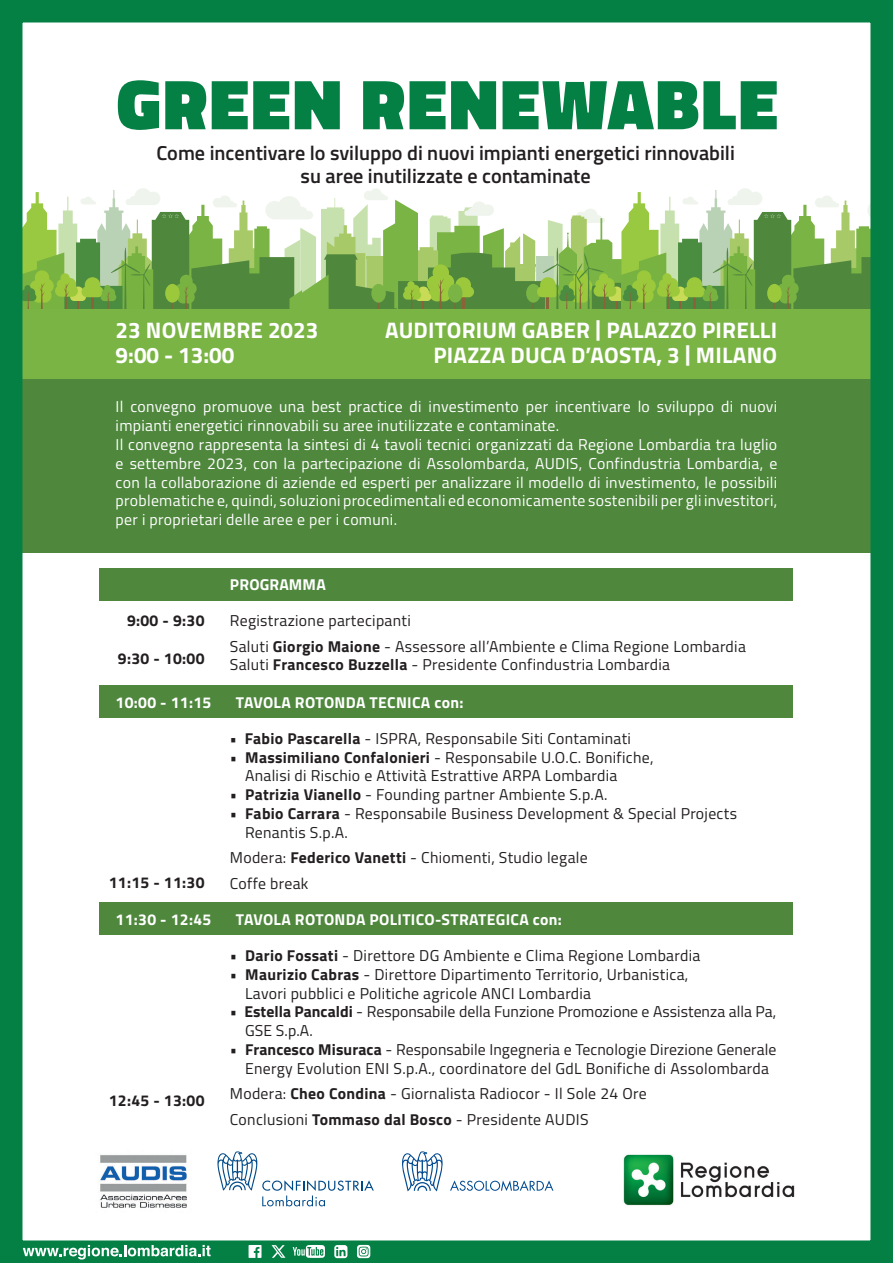
<style>
.page{position:relative;width:893px;height:1263px;background:#fff}
.page>*{position:absolute;margin:0;border:0;box-sizing:border-box;transform-origin:0 0}
.t1{font:900 71.7px "Titillium";letter-spacing:.03em;color:#048045}
.t2{font:700 22.5px/25.5px "Titillium";letter-spacing:.01em;color:#fff}
.t3{font:600 20.25px/23.2px "Titillium";color:#231f20;text-align:center}
.t4{font:15.75px/18.8px "Titillium";letter-spacing:.02em;color:#231f20}
.t5{font:15.75px/18.8px "Titillium";letter-spacing:.02em;color:#fff}
.t6{font:700 15.75px "Titillium";letter-spacing:.02em;color:#fff}
.t7{font:15.75px/18.8px "Titillium";color:#231f20}
.t8{font:700 15.75px "Titillium";letter-spacing:.02em;color:#231f20}
.s1{font-weight:700}
</style>
<div class="page">
<img style="left:623px;top:1154px;width:172px;height:52px">
<div style="left:0;top:309px;width:893px;height:243px;background:#4f873d"></div>
<svg style="left:23px;top:188px;width:847px;height:121px"></svg>
<div style="left:0;top:309px;width:893px;height:69px;background:#7ab444"></div>
<div style="left:100px;top:568px;width:693px;height:32px;background:#4f873d"></div>
<div style="left:100px;top:685px;width:693px;height:33px;background:#4f873d"></div>
<div style="left:100px;top:902px;width:693px;height:33px;background:#4f873d"></div>
<svg style="left:217px;top:1151px;width:157px;height:56px"></svg>
<svg style="left:450px;top:1180px;width:103px;height:11px"></svg>
<svg style="left:402px;top:1151px;width:41px;height:40px"></svg>
<img style="left:100px;top:1155px;width:87px;height:53px">
<div style="left:0;top:0;width:893px;height:1263px;border:22px solid #048045"></div>
<svg style="left:249px;top:1245px;width:12px;height:13px"></svg>
<svg style="left:293px;top:1245px;width:32px;height:13px"></svg>
<svg style="left:23px;top:1245px;width:188px;height:14px"></svg>
<svg style="left:334px;top:1245px;width:13px;height:13px"></svg>
<svg style="left:357px;top:1245px;width:13px;height:13px"></svg>
<svg style="left:272px;top:1245px;width:13px;height:13px"></svg>
<h1 class="t1" style="left:117px;top:52px;width:663px">GREEN RENEWABLE</h1>
<p class="t3" style="left:156px;top:140px;width:580px">Come incentivare lo sviluppo di nuovi impianti energetici rinnovabili su aree inutilizzate e contaminate</p>
<h2 class="t2" style="left:116px;top:316px;width:204px">23 NOVEMBRE 2023<br>9:00 - 13:00</h2>
<h2 class="t2" style="left:385px;top:316px;width:394px;text-align:right">AUDITORIUM GABER | PALAZZO PIRELLI<br>PIAZZA DUCA D’AOSTA, 3 | MILANO</h2>
<p class="t5" style="left:116px;top:397px;width:663px">Il convegno promuove una best practice di investimento per incentivare lo sviluppo di nuovi impianti energetici rinnovabili su aree inutilizzate e contaminate.<br>Il convegno rappresenta la sintesi di 4 tavoli tecnici organizzati da Regione Lombardia tra luglio e settembre 2023, con la partecipazione di Assolombarda, AUDIS, Confindustria Lombardia, e con la collaborazione di aziende ed esperti per analizzare il modello di investimento, le possibili problematiche e, quindi, soluzioni procedimentali ed economicamente sostenibili per gli investitori, per i proprietari delle aree e per i comuni.</p>
<p class="t8" style="left:127px;top:609px;width:79px">9:00 - 9:30</p>
<p class="t8" style="left:118px;top:646px;width:88px">9:30 - 10:00</p>
<p class="t6" style="left:230px;top:573px;width:97px">PROGRAMMA</p>
<p class="t4" style="left:230px;top:607px;width:517px;line-height:25.5px">Registrazione partecipanti<br>Saluti <span class="s1">Giorgio Maione</span> - Assessore all’Ambiente e Clima Regione Lombardia</p>
<p class="t4" style="left:230px;top:655px;width:442px">Saluti <span class="s1">Francesco Buzzella</span> - Presidente Confindustria Lombardia</p>
<p class="t6" style="left:116px;top:690px;width:97px">10:00 - 11:15</p>
<p class="t6" style="left:236px;top:690px;width:229px">TAVOLA ROTONDA TECNICA con:</p>
<p class="t8" style="left:109px;top:871px;width:97px">11:15 - 11:30</p>
<p class="t4" style="left:230px;top:728px;width:403px"><span class="s1">• Fabio Pascarella</span> - ISPRA, Responsabile Siti Contaminati</p>
<p class="t4" style="left:245px;top:747px;width:410px;text-indent:-15px">• <span class="s1">Massimiliano Confalonieri</span> - Responsabile U.O.C. Bonifiche,<br>Analisi di Rischio e Attività Estrattive ARPA Lombardia</p>
<p class="t4" style="left:230px;top:784px;width:379px">• <span class="s1">Patrizia Vianello</span> - Founding partner Ambiente S.p.A.</p>
<p class="t4" style="left:245px;top:803px;width:493px;text-indent:-15px">• <span class="s1">Fabio Carrara</span> - Responsabile Business Development &amp; Special Projects<br>Renantis S.p.A.</p>
<p class="t4" style="left:230px;top:844px;width:359px;line-height:25.5px">Modera: <span class="s1">Federico Vanetti</span> - Chiomenti, Studio legale<br>Coffe break</p>
<p class="t6" style="left:116px;top:907px;width:97px">11:30 - 12:45</p>
<p class="t6" style="left:236px;top:907px;width:328px">TAVOLA ROTONDA POLITICO-STRATEGICA con:</p>
<p class="t8" style="left:109px;top:1088px;width:97px">12:45 - 13:00</p>
<p class="t4" style="left:230px;top:945px;width:472px">• <span class="s1">Dario Fossati</span> - Direttore DG Ambiente e Clima Regione Lombardia</p>
<p class="t4" style="left:245px;top:964px;width:445px;text-indent:-15px">• <span class="s1">Maurizio Cabras</span> - Direttore Dipartimento Territorio, Urbanistica,<br>Lavori pubblici e Politiche agricole ANCI Lombardia</p>
<p class="t7" style="left:245px;top:1002px;width:533px;text-indent:-15px">• <span class="s1">Estella Pancaldi</span> - Responsabile della Funzione Promozione e Assistenza alla Pa,<br>GSE S.p.A.</p>
<p class="t4" style="left:230px;top:1039px;width:548px;text-align:center">• <span class="s1">Francesco Misuraca</span> - Responsabile Ingegneria e Tecnologie Direzione Generale<br>Energy Evolution ENI S.p.A., coordinatore del GdL Bonifiche di Assolombarda</p>
<p class="t4" style="left:230px;top:1080px;width:418px;line-height:25.5px">Modera: <span class="s1">Cheo Condina</span> - Giornalista Radiocor - Il Sole 24 Ore<br>Conclusioni <span class="s1">Tommaso dal Bosco</span> - Presidente AUDIS</p>
</div>
